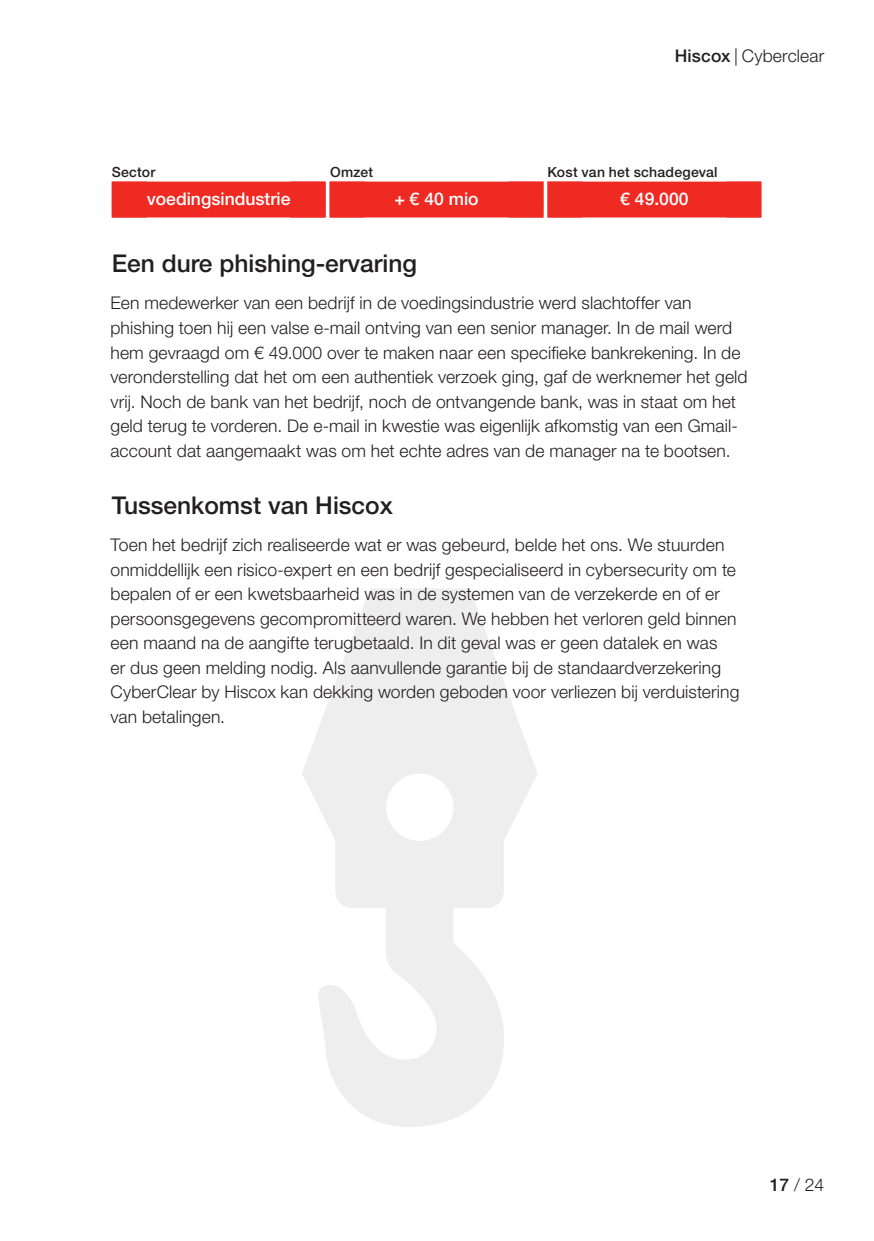
<style>
.page{position:relative;width:874px;height:1241px;background:#fff}
.page>*{position:absolute;margin:0;border:0;box-sizing:border-box;transform-origin:0 0}
.t1{font:500 24.5px "Helvetica Neue LT Std";color:#231f20}
.t2{font:300 17.5px/24.5px "Helvetica Neue LT Std";letter-spacing:.005em;color:#231f20}
.t3{font:500 17.5px "Helvetica Neue LT Std";color:#fff}
.t4{font:500 14px "Helvetica Neue LT Std";letter-spacing:.015em;color:#231f20}
.s1{font-weight:500}
</style>
<div class="page">
<svg style="left:302px;top:589px;width:235px;height:537px;fill:#edeeed"></svg>
<div style="left:112px;top:181px;width:213px;height:21px;background:#ee2a23"></div>
<div style="left:112px;top:202px;width:213px;height:15px;background:#ee2a23"></div>
<div style="left:329px;top:181px;width:214px;height:21px;background:#ee2a23"></div>
<div style="left:329px;top:202px;width:214px;height:15px;background:#ee2a23"></div>
<div style="left:547px;top:181px;width:214px;height:21px;background:#ee2a23"></div>
<div style="left:547px;top:202px;width:214px;height:15px;background:#ee2a23"></div>
<p class="t2" style="left:674px;top:43px;width:151px"><span class="s1">Hiscox</span> | Cyberclear</p>
<p class="t4" style="left:112px;top:163px;width:45px">Sector</p>
<p class="t4" style="left:330px;top:163px;width:45px">Omzet</p>
<p class="t4" style="left:547px;top:163px;width:171px">Kost van het schadegeval</p>
<p class="t3" style="left:147px;top:188px;width:145px">voedingsindustrie</p>
<p class="t3" style="left:394px;top:188px;width:86px">+ € 40 mio</p>
<p class="t3" style="left:620px;top:188px;width:70px">€ 49.000</p>
<h1 class="t1" style="left:112px;top:249px;width:307px">Een dure phishing-ervaring</h1>
<p class="t2" style="left:110px;top:290px;width:638px">Een medewerker van een bedrijf in de voedingsindustrie werd slachtoffer van phishing toen hij een valse e-mail ontving van een senior manager. In de mail werd hem gevraagd om € 49.000 over te maken naar een specifieke bankrekening. In de veronderstelling dat het om een authentiek verzoek ging, gaf de werknemer het geld vrij. Noch de bank van het bedrijf, noch de ontvangende bank, was in staat om het geld terug te vorderen. De e-mail in kwestie was eigenlijk afkomstig van een Gmail&shy;account dat aangemaakt was om het echte adres van de manager na te bootsen.</p>
<h1 class="t1" style="left:112px;top:490px;width:282px">Tussenkomst van Hiscox</h1>
<p class="t2" style="left:110px;top:532px;width:630px">Toen het bedrijf zich realiseerde wat er was gebeurd, belde het ons. We stuurden onmiddellijk een risico-expert en een bedrijf gespecialiseerd in cybersecurity om te bepalen of er een kwetsbaarheid was in de systemen van de verzekerde en of er persoonsgegevens gecompromitteerd waren. We hebben het verloren geld binnen een maand na de aangifte terugbetaald. In dit geval was er geen datalek en was<br>er dus geen melding nodig. Als aanvullende garantie bij de standaardverzekering CyberClear by Hiscox kan dekking worden geboden voor verliezen bij verduistering van betalingen.</p>
<p class="t2" style="left:769px;top:1171px;width:56px"><span class="s1">17</span> / 24</p>
</div>
